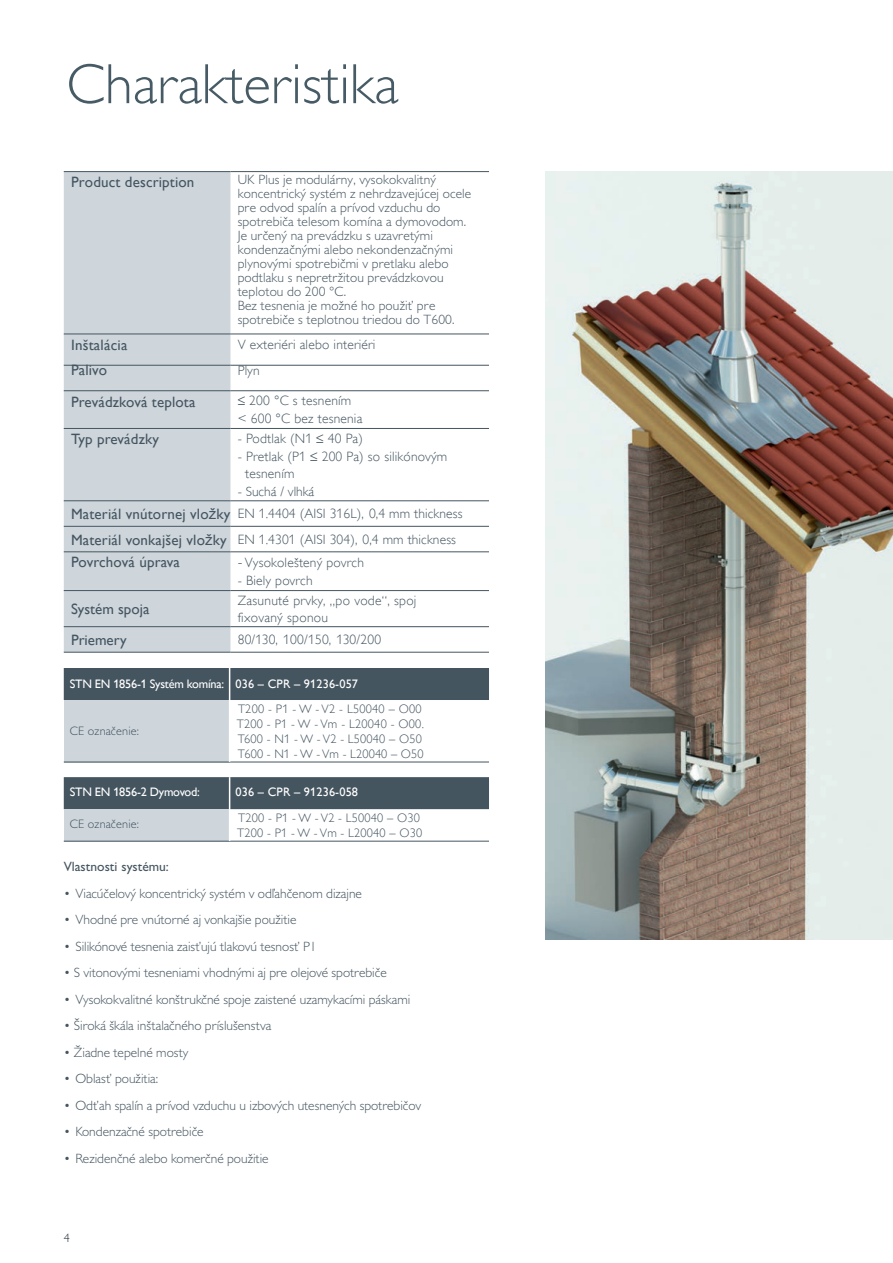
<style>
.page{position:relative;width:893px;height:1263px;background:#fff}
.page>*{position:absolute;margin:0;border:0;box-sizing:border-box;transform-origin:0 0}
.t1{font:300 57px "Gill Alt One";color:#465b65}
.t2{font:15px "Gill Alt One";letter-spacing:.01em;color:#455560}
.t3{font:300 13.5px/14px "Gill Sans MT Pro";color:#455560}
.t4{font:300 13.5px/16.5px "Gill Alt One";letter-spacing:.015em;color:#455560}
.t5{font:500 13.5px "Gill Sans MT Pro";color:#455560}
.t6{font:300 12.3px/15px "Gill Alt One";letter-spacing:.015em;color:#455560}
.t7{font:12.3px "Gill Alt One";letter-spacing:-.02em;color:#fff}
.t8{font:300 12.3px "Gill Sans MT Pro";letter-spacing:.015em;color:#455560}
.t9{font:12.3px "Gill Alt One";letter-spacing:.01em;color:#fff}
.t10{font:300 12px "Gill Alt One";color:#24333c}
.s1{font-weight:400;font-size:15px}
.s2{font-family:"Arial";font-weight:400;font-size:15px}
.s3{font-size:15px}
</style>
<div class="page">
<img style="left:546px;top:171px;width:347px;height:769px">
<div style="left:64px;top:172px;width:166px;height:480px;background:#ced6dc"></div>
<hr style="left:230px;top:171px;width:259px;height:1px;background:#455560">
<hr style="left:230px;top:334px;width:259px;height:1px;background:#455560">
<hr style="left:230px;top:365px;width:259px;height:1px;background:#455560">
<hr style="left:230px;top:390px;width:259px;height:1px;background:#455560">
<hr style="left:230px;top:428px;width:259px;height:1px;background:#455560">
<hr style="left:230px;top:500px;width:259px;height:1px;background:#455560">
<hr style="left:230px;top:526px;width:259px;height:1px;background:#455560">
<hr style="left:230px;top:552px;width:259px;height:1px;background:#455560">
<hr style="left:230px;top:590px;width:259px;height:1px;background:#455560">
<hr style="left:230px;top:626px;width:259px;height:1px;background:#455560">
<hr style="left:64px;top:171px;width:166px;height:1px;background:#455560">
<hr style="left:64px;top:334px;width:166px;height:1px;background:#455560">
<hr style="left:64px;top:365px;width:166px;height:1px;background:#455560">
<hr style="left:64px;top:390px;width:166px;height:1px;background:#455560">
<hr style="left:64px;top:428px;width:166px;height:1px;background:#455560">
<hr style="left:64px;top:500px;width:166px;height:1px;background:#455560">
<hr style="left:64px;top:526px;width:166px;height:1px;background:#455560">
<hr style="left:64px;top:552px;width:166px;height:1px;background:#455560">
<hr style="left:64px;top:590px;width:166px;height:1px;background:#455560">
<hr style="left:64px;top:626px;width:166px;height:1px;background:#455560">
<hr style="left:64px;top:652px;width:166px;height:1px;background:#455560">
<hr style="left:230px;top:652px;width:259px;height:1px;background:#455560">
<div style="left:64px;top:668px;width:425px;height:32px;background:#455560"></div>
<div style="left:64px;top:700px;width:166px;height:62px;background:#ced6dc"></div>
<hr style="left:230px;top:762px;width:259px;height:1px;background:#455560">
<hr style="left:64px;top:762px;width:166px;height:1px;background:#455560">
<hr style="left:229px;top:700px;width:1px;height:62px;background:#fff">
<hr style="left:229px;top:668px;width:1px;height:32px;background:#fff">
<div style="left:64px;top:777px;width:425px;height:32px;background:#455560"></div>
<div style="left:64px;top:809px;width:166px;height:32px;background:#ced6dc"></div>
<hr style="left:230px;top:841px;width:259px;height:1px;background:#455560">
<hr style="left:64px;top:841px;width:166px;height:1px;background:#455560">
<hr style="left:229px;top:809px;width:1px;height:32px;background:#fff">
<hr style="left:229px;top:777px;width:1px;height:32px;background:#fff">
<h1 class="t1" style="left:66px;top:64px;width:334px">Charakteristika</h1>
<p class="t2" style="left:71px;top:177px;width:125px">Product description</p>
<p class="t3" style="left:238px;top:175px;width:235px">UK Plus je modulárny, vysokokvalitný koncentrický systém z nehrdzavejúcej ocele pre odvod spalín a prívod vzduchu do spotrebiča telesom komína a dymovodom.<br>Je určený na prevádzku s uzavretými kondenzačnými alebo nekondenzačnými plynovými spotrebičmi v pretlaku alebo podtlaku s nepretržitou prevádzkovou teplotou do 200 °C.<br>Bez tesnenia je možné ho použiť pre spotrebiče s teplotnou triedou do T600.</p>
<p class="t2" style="left:71px;top:339px;width:58px">Inštalácia</p>
<p class="t4" style="left:238px;top:338px;width:139px">V exteriéri alebo interiéri</p>
<p class="t2" style="left:71px;top:365px;width:37px">Palivo</p>
<p class="t4" style="left:238px;top:363px;width:23px">Plyn</p>
<p class="t2" style="left:71px;top:397px;width:126px">Prevádzková teplota</p>
<p class="t4" style="left:238px;top:393px;width:126px;line-height:18.1px">≤ 200 °C s tesnením &lt; 600 °C bez tesnenia</p>
<p class="t2" style="left:71px;top:434px;width:89px">Typ prevádzky</p>
<p class="t4" style="left:238px;top:432px;width:127px">- Podtlak (N1 ≤ 40 Pa)</p>
<p class="t4" style="left:245px;top:450px;width:204px;text-indent:-8px">- Pretlak (P1 ≤ 200 Pa) so silikónovým tesnením</p>
<p class="t4" style="left:71px;top:481px;width:393px;line-height:22.5px;text-indent:167px">- Suchá / vlhká<br><span class="s1">Materiál vnútornej vlo</span><span class="s2">ž</span><span class="s1">ky</span> EN 1.4404 (AISI 316L), 0,4 mm thickness</p>
<p class="t4" style="left:71px;top:532px;width:386px"><span class="s1">Materiál vonkajšej vlo</span><span class="s2">ž</span><span class="s1">ky</span> EN 1.4301 (AISI 304), 0,4 mm thickness</p>
<p class="t2" style="left:71px;top:557px;width:110px">Povrchová úprava</p>
<p class="t4" style="left:238px;top:556px;width:128px"><span class="s3">-</span> Vysokoleštený povrch</p>
<p class="t4" style="left:238px;top:574px;width:76px">- Biely povrch</p>
<p class="t2" style="left:71px;top:603px;width:80px">Systém spoja</p>
<p class="t4" style="left:238px;top:594px;width:180px">Zasunuté prvky, „po vode“, spoj fixovaný sponou</p>
<p class="t2" style="left:71px;top:634px;width:57px">Priemery</p>
<p class="t4" style="left:238px;top:633px;width:145px">80/130, 100/150, 130/200</p>
<p class="t7" style="left:70px;top:680px;width:290px">STN EN 1856-1 Systém komína: 036 – CPR – 91236-057</p>
<p class="t8" style="left:70px;top:727px;width:71px">CE označenie:</p>
<p class="t6" style="left:237px;top:702px;width:189px">T200 - P1 - W - V2 - L50040 – O00<br>T200 - P1 - W - Vm - L20040 - O00.<br>T600 - N1 - W - V2 - L50040 – O50<br>T600 - N1 - W - Vm - L20040 – O50</p>
<p class="t7" style="left:70px;top:787px;width:132px">STN EN 1856-2 Dymovod:</p>
<p class="t9" style="left:236px;top:787px;width:124px">036 – CPR – 91236-058</p>
<p class="t8" style="left:70px;top:819px;width:71px">CE označenie:</p>
<p class="t6" style="left:237px;top:811px;width:187px">T200 - P1 - W - V2 - L50040 – O30<br>T200 - P1 - W - Vm - L20040 – O30</p>
<p class="t5" style="left:64px;top:862px;width:107px">Vlastnosti systému:</p>
<p class="t3" style="left:64px;top:888px;width:300px">• Viacúčelový koncentrický systém v odľahčenom dizajne</p>
<p class="t3" style="left:64px;top:914px;width:234px">• Vhodné pre vnútorné aj vonkajšie použitie</p>
<p class="t3" style="left:64px;top:941px;width:254px">• Silikónové tesnenia zaisťujú tlakovú tesnosť P1</p>
<p class="t3" style="left:64px;top:968px;width:324px">• S vitonovými tesneniami vhodnými aj pre olejové spotrebiče</p>
<p class="t3" style="left:64px;top:994px;width:348px">• Vysokokvalitné konštrukčné spoje zaistené uzamykacími páskami</p>
<p class="t3" style="left:64px;top:1021px;width:209px">• Široká škála inštalačného príslušenstva</p>
<p class="t3" style="left:64px;top:1047px;width:126px">• Žiadne tepelné mosty</p>
<p class="t3" style="left:64px;top:1074px;width:96px">• Oblasť použitia:</p>
<p class="t3" style="left:64px;top:1100px;width:359px">• Odťah spalín a prívod vzduchu u izbových utesnených spotrebičov</p>
<p class="t3" style="left:64px;top:1127px;width:141px">• Kondenzačné spotrebiče</p>
<p class="t3" style="left:64px;top:1153px;width:206px">• Rezidenčné alebo komerčné použitie</p>
<p class="t10" style="left:64px;top:1233px;width:7px">4</p>
</div>
